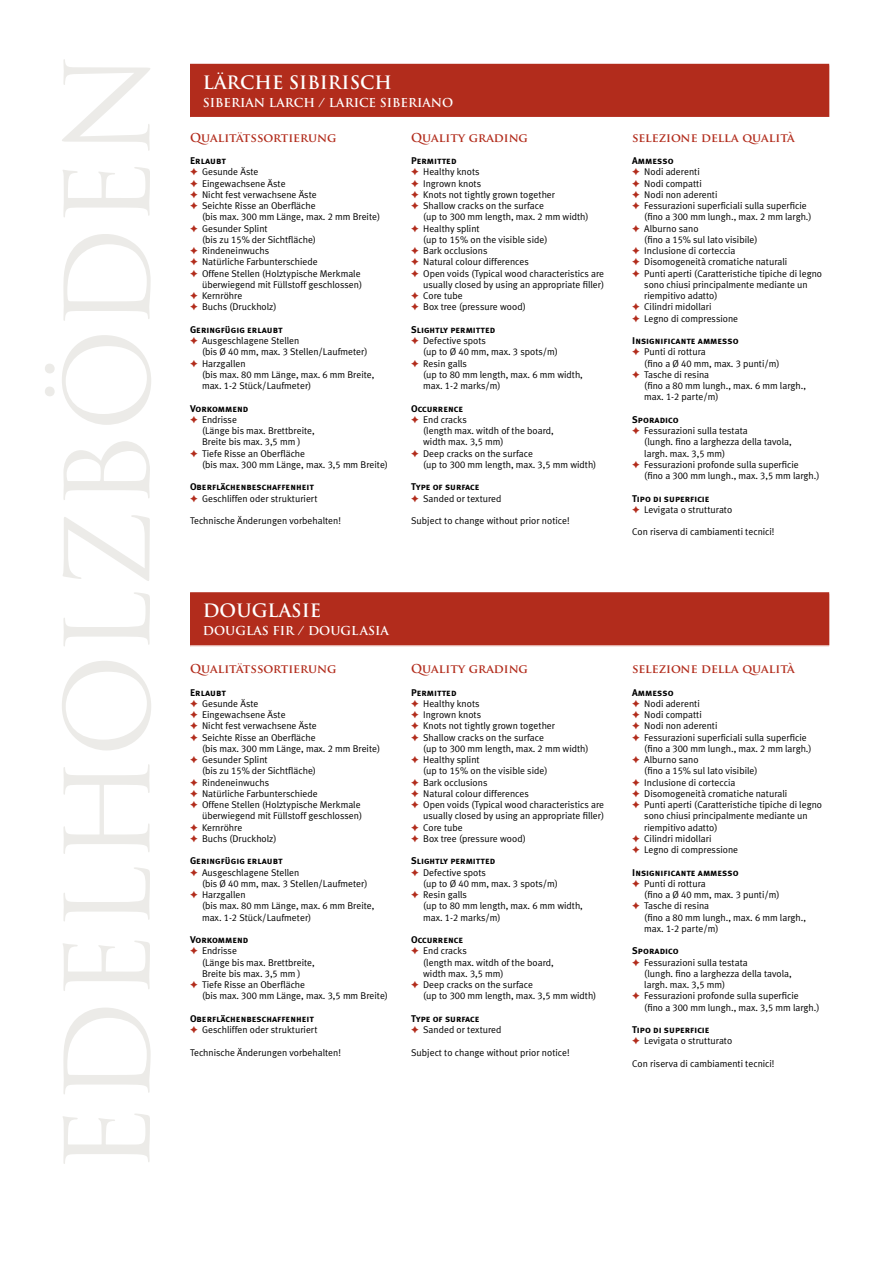
<style>
.page{position:relative;width:893px;height:1263px;background:#fff}
.page>*{position:absolute;margin:0;border:0;box-sizing:border-box;transform-origin:0 0}
.t1{font:114px "Trajan Pro";color:#ecebe8}
.t2{font:700 18px "Trajan Pro";color:#fff}
.t3{font:700 12px "Trajan Pro";letter-spacing:-.035em;color:#b22c1c}
.t4{font:700 12px "Trajan Pro";color:#fff}
.t5{font:9.75px/11.2px "Meta Plus Normal";color:#000}
.t6{font:9.75px "Meta Plus Bold Caps";color:#000}
.s1{font-family:"Meta Plus Normal Caps"}
</style>
<div class="page">
<div style="left:190px;top:65px;width:639px;height:53px;background:#b22c1c"></div>
<hr style="left:190px;top:64px;width:639px;height:1px;background:#b22c1c">
<hr style="left:190px;top:117px;width:639px;height:1px;background:#fff">
<div style="left:190px;top:593px;width:639px;height:53px;background:#b22c1c"></div>
<hr style="left:190px;top:592px;width:639px;height:2px;background:#b22c1c">
<hr style="left:190px;top:645px;width:639px;height:2px;background:#fff">
<h1 class="t1" style="left:36px;top:1174px;width:1125px;rotate:-90deg">edelholzböden</h1>
<h2 class="t2" style="left:203px;top:71px;width:191px">lärche sibirisch</h2>
<p class="t4" style="left:203px;top:95px;width:252px">siberian Larch / Larice siberiano</p>
<p class="t3" style="left:190px;top:130px;width:148px">Qualitätssortierung</p>
<p class="t6" style="left:190px;top:155px;width:37px">Erlaubt</p>
<p class="t5" style="left:202px;top:166px;width:180px">Gesunde Äste<br>Eingewachsene Äste<br>Nicht fest verwachsene Äste<br>Seichte Risse an Oberfläche<br>(bis max. <span class="s1">300</span> mm Länge, max. <span class="s1">2</span> mm Breite)<br>Gesunder Splint<br>(bis zu <span class="s1">15</span>% der Sichtfläche)<br>Rindeneinwuchs<br>Natürliche Farbunterschiede<br>Offene Stellen (Holztypische Merkmale überwiegend mit Füllstoff geschlossen)<br>Kernröhre<br>Buchs (Druckholz)</p>
<p class="t6" style="left:190px;top:324px;width:94px">Geringfügig erlaubt</p>
<p class="t5" style="left:202px;top:335px;width:174px">Ausgeschlagene Stellen<br>(bis Ø <span class="s1">40</span> mm, max. <span class="s1">3</span> Stellen/Laufmeter)<br>Harzgallen<br>(bis max. <span class="s1">80</span> mm Länge, max. <span class="s1">6</span> mm Breite, max. <span class="s1">1-2</span> Stück/Laufmeter)</p>
<p class="t6" style="left:190px;top:403px;width:60px">Vorkommend</p>
<p class="t5" style="left:202px;top:414px;width:188px">Endrisse<br>(Länge bis max. Brettbreite,<br>Breite bis max. <span class="s1">3,5</span> mm )<br>Tiefe Risse an Oberfläche<br>(bis max. <span class="s1">300</span> mm Länge, max. <span class="s1">3,5</span> mm Breite)</p>
<p class="t6" style="left:190px;top:481px;width:125px">Oberflächenbeschaffenheit</p>
<p class="t5" style="left:202px;top:492px;width:117px">Geschliffen oder strukturiert</p>
<p class="t5" style="left:190px;top:515px;width:152px">Technische Änderungen vorbehalten!</p>
<p class="t3" style="left:411px;top:130px;width:118px">Quality grading</p>
<p class="t6" style="left:411px;top:155px;width:47px">Permitted</p>
<p class="t5" style="left:423px;top:166px;width:183px">Healthy knots<br>Ingrown knots<br>Knots not tightly grown together<br>Shallow cracks on the surface<br>(up to <span class="s1">300</span> mm length, max. <span class="s1">2</span> mm width)<br>Healthy splint<br>(up to <span class="s1">15</span>% on the visible side)<br>Bark occlusions<br>Natural colour differences<br>Open voids (Typical wood characteristics are usually closed by using an appropriate filler)<br>Core tube<br>Box tree (pressure wood)</p>
<p class="t6" style="left:411px;top:324px;width:86px">Slightly permitted</p>
<p class="t5" style="left:423px;top:335px;width:161px">Defective spots<br>(up to Ø <span class="s1">40</span> mm, max. <span class="s1">3</span> spots/m)<br>Resin galls<br>(up to <span class="s1">80</span> mm length, max. <span class="s1">6</span> mm width, max. <span class="s1">1-2</span> marks/m)</p>
<p class="t6" style="left:411px;top:403px;width:54px">Occurrence</p>
<p class="t5" style="left:423px;top:414px;width:175px">End cracks<br>(length max. witdh of the board,<br>width max. <span class="s1">3,5</span> mm)<br>Deep cracks on the surface<br>(up to <span class="s1">300</span> mm length, max. <span class="s1">3,5</span> mm width)</p>
<p class="t6" style="left:411px;top:481px;width:70px">Type of surface</p>
<p class="t5" style="left:423px;top:492px;width:80px">Sanded or textured</p>
<p class="t5" style="left:411px;top:515px;width:160px">Subject to change without prior notice!</p>
<h2 class="t2" style="left:203px;top:600px;width:16px">DOUGL</h2>
<h2 class="t2" style="left:279px;top:600px;width:44px">AS ie</h2>
<p class="t4" style="left:203px;top:623px;width:11px">DOUGL</p>
<p class="t4" style="left:253px;top:623px;width:66px">AS fir / DOUGL</p>
<p class="t4" style="left:360px;top:623px;width:17px">ASIa</p>
<p class="t3" style="left:190px;top:661px;width:148px">Qualitätssortierung</p>
<p class="t6" style="left:190px;top:686px;width:37px">Erlaubt</p>
<p class="t5" style="left:202px;top:698px;width:180px">Gesunde Äste<br>Eingewachsene Äste<br>Nicht fest verwachsene Äste<br>Seichte Risse an Oberfläche<br>(bis max. <span class="s1">300</span> mm Länge, max. <span class="s1">2</span> mm Breite)<br>Gesunder Splint<br>(bis zu <span class="s1">15</span>% der Sichtfläche)<br>Rindeneinwuchs<br>Natürliche Farbunterschiede<br>Offene Stellen (Holztypische Merkmale überwiegend mit Füllstoff geschlossen)<br>Kernröhre<br>Buchs (Druckholz)</p>
<p class="t6" style="left:190px;top:855px;width:94px">Geringfügig erlaubt</p>
<p class="t5" style="left:202px;top:866px;width:174px">Ausgeschlagene Stellen<br>(bis Ø <span class="s1">40</span> mm, max. <span class="s1">3</span> Stellen/Laufmeter)<br>Harzgallen<br>(bis max. <span class="s1">80</span> mm Länge, max. <span class="s1">6</span> mm Breite, max. <span class="s1">1-2</span> Stück/Laufmeter)</p>
<p class="t6" style="left:190px;top:934px;width:60px">Vorkommend</p>
<p class="t5" style="left:202px;top:945px;width:188px">Endrisse<br>(Länge bis max. Brettbreite,<br>Breite bis max. <span class="s1">3,5</span> mm )<br>Tiefe Risse an Oberfläche<br>(bis max. <span class="s1">300</span> mm Länge, max. <span class="s1">3,5</span> mm Breite)</p>
<p class="t6" style="left:190px;top:1013px;width:125px">Oberflächenbeschaffenheit</p>
<p class="t5" style="left:202px;top:1024px;width:117px">Geschliffen oder strukturiert</p>
<p class="t5" style="left:190px;top:1046px;width:152px">Technische Änderungen vorbehalten!</p>
<p class="t3" style="left:411px;top:661px;width:118px">Quality grading</p>
<p class="t6" style="left:411px;top:686px;width:47px">Permitted</p>
<p class="t5" style="left:423px;top:698px;width:183px">Healthy knots<br>Ingrown knots<br>Knots not tightly grown together<br>Shallow cracks on the surface<br>(up to <span class="s1">300</span> mm length, max. <span class="s1">2</span> mm width)<br>Healthy splint<br>(up to <span class="s1">15</span>% on the visible side)<br>Bark occlusions<br>Natural colour differences<br>Open voids (Typical wood characteristics are usually closed by using an appropriate filler)<br>Core tube<br>Box tree (pressure wood)</p>
<p class="t6" style="left:411px;top:855px;width:86px">Slightly permitted</p>
<p class="t5" style="left:423px;top:866px;width:161px">Defective spots<br>(up to Ø <span class="s1">40</span> mm, max. <span class="s1">3</span> spots/m)<br>Resin galls<br>(up to <span class="s1">80</span> mm length, max. <span class="s1">6</span> mm width, max. <span class="s1">1-2</span> marks/m)</p>
<p class="t6" style="left:411px;top:934px;width:54px">Occurrence</p>
<p class="t5" style="left:423px;top:945px;width:175px">End cracks<br>(length max. witdh of the board,<br>width max. <span class="s1">3,5</span> mm)<br>Deep cracks on the surface<br>(up to <span class="s1">300</span> mm length, max. <span class="s1">3,5</span> mm width)</p>
<p class="t6" style="left:411px;top:1013px;width:70px">Type of surface</p>
<p class="t5" style="left:423px;top:1024px;width:80px">Sanded or textured</p>
<p class="t5" style="left:411px;top:1046px;width:160px">Subject to change without prior notice!</p>
<p class="t3" style="left:632px;top:130px;width:164px">selezione della qualità</p>
<p class="t6" style="left:632px;top:155px;width:43px">Ammesso</p>
<p class="t5" style="left:644px;top:166px;width:179px">Nodi aderenti<br>Nodi compatti<br>Nodi non aderenti<br>Fessurazioni superficiali sulla superficie (fino a <span class="s1">300</span> mm lungh., max. <span class="s1">2</span> mm largh.)<br>Alburno sano<br>(fino a <span class="s1">15</span>% sul lato visibile)<br>Inclusione di corteccia<br>Disomogeneità cromatiche naturali<br>Punti aperti (Caratteristiche tipiche di legno sono chiusi principalmente mediante un riempitivo adatto)<br>Cilindri midollari<br>Legno di compressione</p>
<p class="t6" style="left:632px;top:335px;width:108px">Insignificante ammesso</p>
<p class="t5" style="left:644px;top:346px;width:163px">Punti di rottura<br>(fino a Ø <span class="s1">40</span> mm, max. <span class="s1">3</span> punti/m)<br>Tasche di resina<br>(fino a <span class="s1">80</span> mm lungh., max. <span class="s1">6</span> mm largh., max. <span class="s1">1-2</span> parte/m)</p>
<p class="t6" style="left:632px;top:414px;width:48px">Sporadico</p>
<p class="t5" style="left:644px;top:425px;width:177px">Fessurazioni sulla testata<br>(lungh. fino a larghezza della tavola,<br>largh. max. <span class="s1">3,5</span> mm)<br>Fessurazioni profonde sulla superficie (fino a <span class="s1">300</span> mm lungh., max. <span class="s1">3,5</span> mm largh.)</p>
<p class="t6" style="left:632px;top:493px;width:79px">Tipo di superficie</p>
<p class="t5" style="left:644px;top:504px;width:90px">Levigata o strutturato</p>
<p class="t5" style="left:632px;top:526px;width:144px">Con riserva di cambiamenti tecnici!</p>
<p class="t3" style="left:632px;top:661px;width:164px">selezione della qualità</p>
<p class="t6" style="left:632px;top:687px;width:43px">Ammesso</p>
<p class="t5" style="left:644px;top:698px;width:179px">Nodi aderenti<br>Nodi compatti<br>Nodi non aderenti<br>Fessurazioni superficiali sulla superficie (fino a <span class="s1">300</span> mm lungh., max. <span class="s1">2</span> mm largh.)<br>Alburno sano<br>(fino a <span class="s1">15</span>% sul lato visibile)<br>Inclusione di corteccia<br>Disomogeneità cromatiche naturali<br>Punti aperti (Caratteristiche tipiche di legno sono chiusi principalmente mediante un riempitivo adatto)<br>Cilindri midollari<br>Legno di compressione</p>
<p class="t6" style="left:632px;top:867px;width:108px">Insignificante ammesso</p>
<p class="t5" style="left:644px;top:878px;width:163px">Punti di rottura<br>(fino a Ø <span class="s1">40</span> mm, max. <span class="s1">3</span> punti/m)<br>Tasche di resina<br>(fino a <span class="s1">80</span> mm lungh., max. <span class="s1">6</span> mm largh., max. <span class="s1">1-2</span> parte/m)</p>
<p class="t6" style="left:632px;top:945px;width:48px">Sporadico</p>
<p class="t5" style="left:644px;top:956px;width:177px">Fessurazioni sulla testata<br>(lungh. fino a larghezza della tavola,<br>largh. max. <span class="s1">3,5</span> mm)<br>Fessurazioni profonde sulla superficie (fino a <span class="s1">300</span> mm lungh., max. <span class="s1">3,5</span> mm largh.)</p>
<p class="t6" style="left:632px;top:1024px;width:79px">Tipo di superficie</p>
<p class="t5" style="left:644px;top:1035px;width:90px">Levigata o strutturato</p>
<p class="t5" style="left:632px;top:1058px;width:144px">Con riserva di cambiamenti tecnici!</p>
</div>
